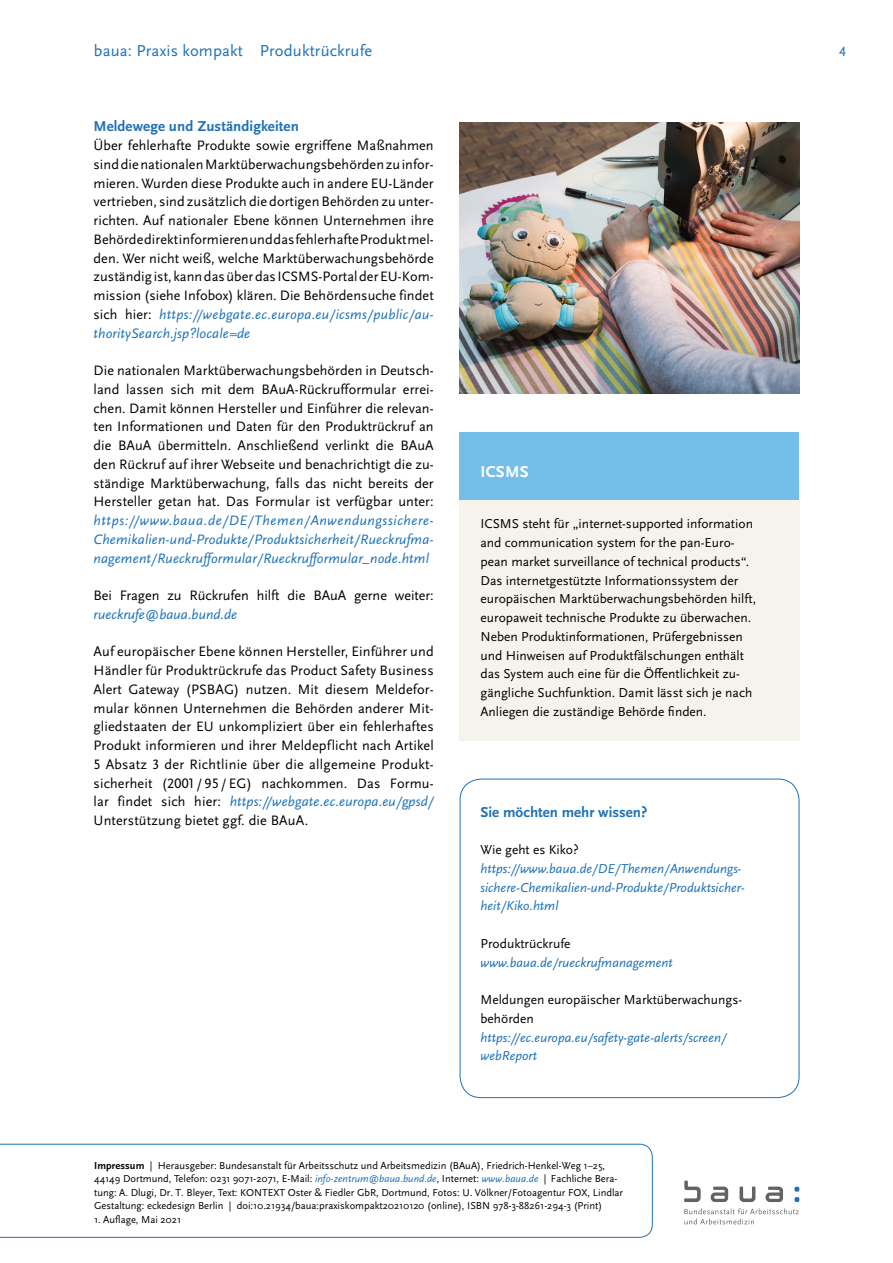
<style>
.page{position:relative;width:893px;height:1263px;background:#fff}
.page>*{position:absolute;margin:0;border:0;box-sizing:border-box;transform-origin:0 0}
._1_Kopf_Head{font:16.5px "Scala Sans Pro";letter-spacing:.01em;color:#1d71b8}
._6_INFO_Head_W{font:700 16.5px "Scala Sans Pro";letter-spacing:.015em;color:#fff}
._3_ZwHead_1{font:700 15px "Scala Sans Pro";letter-spacing:.005em;color:#1d71b8}
._3_Fließ{font:700 15px "Scala Sans Pro";color:#1d71b8}
._3_Fließ-2{font:14.25px/18.8px "Scala Sans Pro";letter-spacing:.005em;color:#000;text-align:justify}
._1_Kopf_Pag{font:14.25px "Scala Sans Pro";color:#1d71b8}
._5_Literatur{font:13.5px/18.8px "Scala Sans Pro";color:#000}
._3_Fließ-3{font:italic 13.5px/18.8px "Scala Sans Pro";letter-spacing:.005em;color:#1d71b8}
._5_Literatur-2{font:italic 13.5px/18.8px "Scala Sans Pro";letter-spacing:.005em;color:#1d71b8}
._8_Impressum{font:10.5px/13.5px "Scala Sans Pro";color:#000}
.s1{font-style:italic;color:#1d71b8}
.s2{font-style:normal;color:#000}
.s3{font-weight:700}
</style>
<div class="page">
<svg style="left:0;top:1143px;width:653px;height:95px"></svg>
<svg style="left:794px;top:1187px;width:5px;height:15px"></svg>
<svg style="left:684px;top:1208px;width:115px;height:16px"></svg>
<svg style="left:684px;top:1180px;width:17px;height:22px"></svg>
<svg style="left:739px;top:1186px;width:16px;height:16px"></svg>
<svg style="left:711px;top:1186px;width:17px;height:16px"></svg>
<svg style="left:766px;top:1186px;width:17px;height:16px"></svg>
<img style="left:459px;top:122px;width:340px;height:272px">
<div style="left:459px;top:480px;width:340px;height:261px;background:#f5f3ec"></div>
<div style="left:459px;top:432px;width:340px;height:67px;background:#76beea"></div>
<div style="left:460px;top:779px;width:339px;height:319px;border:1px solid #1d71b8;border-radius:21px"></div>
<p class="_1_Kopf_Head" style="left:94px;top:41px;width:280px">baua: Praxis kompakt Produktrückrufe</p>
<p class="_1_Kopf_Pag" style="left:840px;top:43px;width:8px">4</p>
<p class="_3_ZwHead_1" style="left:94px;top:118px;width:207px">Meldewege und Zuständigkeiten</p>
<p class="_3_Fließ-2" style="left:94px;top:136px;width:342px">Über fehlerhafte Produkte sowie ergriffene Maßnahmen sind die nationalen Marktüberwachungsbehörden zu infor&shy;mieren. Wurden diese Produkte auch in andere EU-Länder vertrieben, sind zusätzlich die dortigen Behörden zu unter&shy;richten. Auf nationaler Ebene können Unternehmen ihre Behörde direkt informieren und das fehlerhafte Produkt mel&shy;den. Wer nicht weiß, welche Marktüberwachungsbehörde zuständig ist, kann das über das ICSMS-Portal der EU-Kom&shy;mission (siehe Infobox) klären. Die Behördensuche findet sich hier: <span class="s1">https://webgate.ec.europa.eu/icsms/public/au&shy;thoritySearch.jsp?locale=de</span></p>
<p class="_3_Fließ-2" style="left:94px;top:361px;width:342px">Die nationalen Marktüberwachungsbehörden in Deutsch&shy;land lassen sich mit dem BAuA-Rückrufformular errei&shy;chen. Damit können Hersteller und Einführer die relevan&shy;ten Informationen und Daten für den Produktrückruf an die BAuA übermitteln. Anschließend verlinkt die BAuA den Rückruf auf ihrer Webseite und benachrichtigt die zu&shy;ständige Marktüberwachung, falls das nicht bereits der Hersteller getan hat. Das Formular ist verfügbar unter: <span class="s1">https://www.baua.de/DE/Themen/Anwendungssichere-Chemikalien-und-Produkte/Produktsicherheit/Rueckrufma&shy;nagement/Rueckrufformular/Rueckrufformular_node.html</span></p>
<p class="_3_Fließ-2" style="left:94px;top:586px;width:342px">Bei Fragen zu Rückrufen hilft die BAuA gerne weiter: <span class="s1">rueckrufe@baua.bund.de</span></p>
<p class="_3_Fließ-2" style="left:94px;top:642px;width:342px">Auf europäischer Ebene können Hersteller, Einführer und Händler für Produktrückrufe das Product Safety Business Alert Gateway (PSBAG) nutzen. Mit diesem Meldefor&shy;mular können Unternehmen die Behörden anderer Mit&shy;gliedstaaten der EU unkompliziert über ein fehlerhaftes Produkt informieren und ihrer Meldepflicht nach Artikel 5 Absatz 3 der Richtlinie über die allgemeine Produkt&shy;sicherheit (2001 / 95 / EG) nachkommen. Das Formu&shy;lar findet sich hier: <span class="s1">https://webgate.ec.europa.eu/gpsd/ </span>Unterstützung bietet ggf. die BAuA.</p>
<p class="_6_INFO_Head_W" style="left:480px;top:462px;width:50px">ICSMS</p>
<p class="_5_Literatur" style="left:480px;top:515px;width:277px">ICSMS steht für „internet-supported information and communication system for the pan-Euro&shy;pean market surveillance of technical products“.<br>Das internetgestützte Informationssystem der europäischen Marktüberwachungsbehörden hilft, europaweit technische Produkte zu überwachen.<br>Neben Produktinformationen, Prüfergebnissen und Hinweisen auf Produktfälschungen enthält das System auch eine für die Öffentlichkeit zu&shy;gängliche Suchfunktion. Damit lässt sich je nach Anliegen die zuständige Behörde finden.</p>
<p class="_3_Fließ" style="left:480px;top:803px;width:168px">Sie möchten mehr wissen?</p>
<p class="_3_Fließ-3" style="left:480px;top:840px;width:266px"><span class="s2">Wie geht es Kiko? </span>https://www.baua.de/DE/Themen/Anwendungs&shy;sichere-Chemikalien-und-Produkte/Produktsicher&shy;heit/Kiko.html</p>
<p class="_5_Literatur" style="left:480px;top:934px;width:92px">Produktrückrufe</p>
<p class="_5_Literatur-2" style="left:480px;top:953px;width:194px">www.baua.de/rueckrufmanagement</p>
<p class="_5_Literatur" style="left:480px;top:990px;width:262px">Meldungen europäischer Marktüberwachungs&shy;behörden</p>
<p class="_5_Literatur-2" style="left:480px;top:1028px;width:248px">https://ec.europa.eu/safety-gate-alerts/screen/ webReport</p>
<p class="_8_Impressum" style="left:94px;top:1158px;width:530px"><span class="s3">Impressum</span> | Herausgeber: Bundesanstalt für Arbeitsschutz und Arbeitsmedizin (BAuA), Friedrich-Henkel-Weg 1–25, 44149 Dortmund, Telefon: 0231 9071-2071, E-Mail: <span class="s1">info-zentrum@baua.bund.de</span>, Internet: <span class="s1">www.baua.de</span> | Fachliche Bera&shy;tung: A. Dlugi, Dr. T. Bleyer, Text: KONTEXT Oster &amp; Fiedler GbR, Dortmund, Fotos: U. Völkner/Fotoagentur FOX, Lindlar Gestaltung: eckedesign Berlin | doi:10.21934/baua:praxiskompakt20210120 (online), ISBN 978-3-88261-294-3 (Print)</p>
<p class="_8_Impressum" style="left:94px;top:1212px;width:88px">1. Auflage, Mai 2021</p>
</div>
